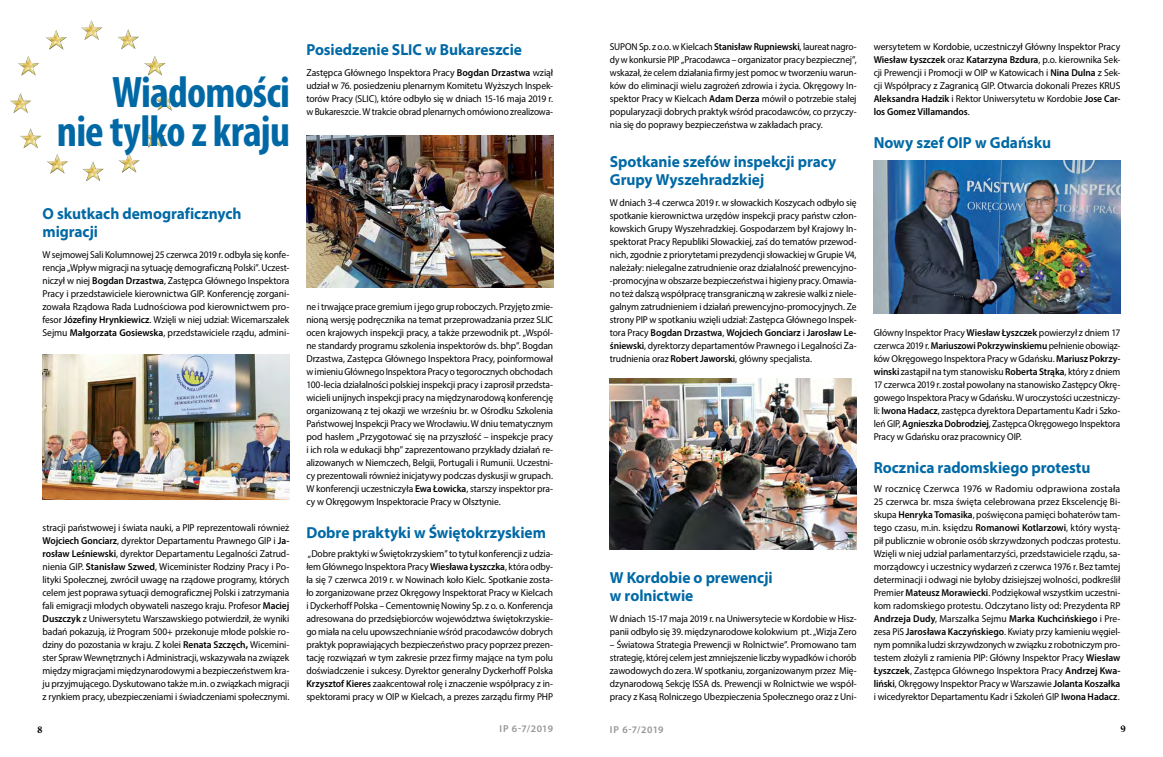
<style>
.page{position:relative;width:1163px;height:757px;background:#fff}
.page>*{position:absolute;margin:0;border:0;box-sizing:border-box;transform-origin:0 0}
.t1{font:700 condensed 44.3px/39.5px "Myriad Pro";letter-spacing:-.02em;color:#0069a5;text-align:right}
.t2{font:700 semi-expanded 16px/18px "Myriad Pro";letter-spacing:-.005em;color:#0069a5;scale:.9 1}
.t3{font:10px/13px "Myriad Pro";letter-spacing:-.01em;color:#000;text-align:justify;scale:.95 1}
.t4{font:10px/13px "Myriad Pro";letter-spacing:-.01em;color:#000;text-align:justify}
.t5{font:10px/13px "Myriad Pro";letter-spacing:-.01em;color:#000;text-align:justify;scale:.96 1}
.t6{font:10px/13px "Myriad Pro";letter-spacing:-.01em;color:#000;text-align:justify;scale:.93 1}
.t7{font:10px/13px "Myriad Pro";letter-spacing:-.01em;color:#000;text-align:justify;scale:.94 1}
.t8{font:600 10px "Myriad Pro";letter-spacing:.04em;color:#939598}
.t9{font:700 10px "Life TEE";color:#000}
.s1{font-weight:600}
.s2{font-weight:700}
</style>
<div class="page">
<img style="left:47px;top:154px;width:21px;height:20px">
<img style="left:82px;top:161px;width:22px;height:20px">
<img style="left:118px;top:153px;width:22px;height:20px">
<img style="left:144px;top:128px;width:22px;height:20px">
<img style="left:154px;top:91px;width:21px;height:20px">
<img style="left:144px;top:56px;width:21px;height:20px">
<img style="left:118px;top:29px;width:21px;height:20px">
<img style="left:81px;top:20px;width:21px;height:20px">
<img style="left:46px;top:30px;width:21px;height:20px">
<img style="left:18px;top:56px;width:21px;height:20px">
<img style="left:10px;top:93px;width:21px;height:20px">
<img style="left:20px;top:128px;width:21px;height:20px">
<img style="left:43px;top:354px;width:246px;height:146px">
<img style="left:306px;top:135px;width:247px;height:153px">
<img style="left:609px;top:378px;width:247px;height:171px">
<img style="left:873px;top:161px;width:247px;height:152px">
<p class="t1" style="left:57px;top:71px;width:235px">Wiadomości nie tylko z kraju</p>
<p class="t2" style="left:306px;top:41px;width:241px">Posiedzenie SLIC w Bukareszcie</p>
<p class="t5" style="left:306px;top:66px;width:258px">Zastępca Głównego Inspektora Pracy <span class="s1">Bogdan Drzastwa</span> wziął udział w 76. posiedzeniu plenarnym Komitetu Wyższych Inspek&shy;torów Pracy (SLIC), które odbyło się w dniach 15-16 maja 2019 r. w Bukareszcie. W trakcie obrad plenarnych omówiono zrealizowa-</p>
<p class="t2" style="left:43px;top:205px;width:222px">O skutkach demograficznych migracji</p>
<p class="t7" style="left:43px;top:248px;width:264px">W sejmowej Sali Kolumnowej 25 czerwca 2019 r. odbyła się konfe&shy;rencja „Wpływ migracji na sytuację demograficzną Polski”. Uczest&shy;niczył w niej <span class="s1">Bogdan Drzastwa</span>, Zastępca Głównego Inspektora Pracy i przedstawiciele kierownictwa GIP. Konferencję zorgani&shy;zowała Rządowa Rada Ludnościowa pod kierownictwem pro&shy;fesor <span class="s1">Józefiny Hrynkiewicz</span>. Wzięli w niej udział: Wicemarszałek Sejmu <span class="s1">Małgorzata Gosiewska</span>, przedstawiciele rządu, admini-</p>
<p class="t5" style="left:43px;top:521px;width:258px">stracji państwowej i świata nauki, a PIP reprezentowali również <span class="s1">Wojciech Gonciarz</span>, dyrektor Departamentu Prawnego GIP i <span class="s1">Ja&shy;rosław Leśniewski</span>, dyrektor Departamentu Legalności Zatrud&shy;nienia GIP. <span class="s1">Stanisław Szwed</span>, Wiceminister Rodziny Pracy i Po&shy;lityki Społecznej, zwrócił uwagę na rządowe programy, których celem jest poprawa sytuacji demograficznej Polski i zatrzymania fali emigracji młodych obywateli naszego kraju. Profesor <span class="s1">Maciej Duszczyk</span> z Uniwersytetu Warszawskiego potwierdził, że wyniki badań pokazują, iż Program 500+ przekonuje młode polskie ro&shy;dziny do pozostania w kraju. Z kolei <span class="s1">Renata Szczęch</span><span class="s2">,</span> Wicemini&shy;ster Spraw Wewnętrznych i Administracji, wskazywała na związek między migracjami międzynarodowymi a bezpieczeństwem kra&shy;ju przyjmującego. Dyskutowano także m.in. o związkach migracji z rynkiem pracy, ubezpieczeniami i świadczeniami społecznymi.</p>
<p class="t6" style="left:306px;top:300px;width:267px">ne i trwające prace gremium i jego grup roboczych. Przyjęto zmie&shy;nioną wersję podręcznika na temat przeprowadzania przez SLIC ocen krajowych inspekcji pracy, a także przewodnik pt. „Wspól&shy;ne standardy programu szkolenia inspektorów ds. bhp”. Bogdan Drzastwa, Zastępca Głównego Inspektora Pracy, poinformował w imieniu Głównego Inspektora Pracy o tegorocznych obchodach 100-lecia działalności polskiej inspekcji pracy i zaprosił przedsta&shy;wicieli unijnych inspekcji pracy na międzynarodową konferencję organizowaną z tej okazji we wrześniu br. w Ośrodku Szkolenia Państwowej Inspekcji Pracy we Wrocławiu. W dniu tematycznym pod hasłem „Przygotować się na przyszłość – inspekcje pracy i ich rola w edukacji bhp” zaprezentowano przykłady działań re&shy;alizowanych w Niemczech, Belgii, Portugali i Rumunii. Uczestni&shy;cy prezentowali również inicjatywy podczas dyskusji w grupach.<br>W konferencji uczestniczyła <span class="s1">Ewa Łowicka</span>, starszy inspektor pra&shy;cy w Okręgowym Inspektoracie Pracy w Olsztynie.</p>
<p class="t2" style="left:306px;top:524px;width:268px">Dobre praktyki w Świętokrzyskiem</p>
<p class="t3" style="left:306px;top:547px;width:261px">„Dobre praktyki w Świętokrzyskiem” to tytuł konferencji z udzia&shy;łem Głównego Inspektora Pracy <span class="s1">Wiesława Łyszczka</span>, która odby&shy;ła się 7 czerwca 2019 r. w Nowinach koło Kielc. Spotkanie zosta&shy;ło zorganizowane przez Okręgowy Inspektorat Pracy w Kielcach i Dyckerhoff Polska – Cementownię Nowiny Sp. z o. o. Konferencja adresowana do przedsiębiorców województwa świętokrzyskie&shy;go miała na celu upowszechnianie wśród pracodawców dobrych praktyk poprawiających bezpieczeństwo pracy poprzez prezen&shy;tację rozwiązań w tym zakresie przez firmy mające na tym polu doświadczenie i sukcesy. Dyrektor generalny Dyckerhoff Polska <span class="s1">Krzysztof Kieres</span> zaakcentował rolę i znaczenie współpracy z in&shy;spektorami pracy w OIP w Kielcach, a prezes zarządu firmy PHP</p>
<p class="t7" style="left:609px;top:40px;width:264px">SUPON Sp. z o.o. w Kielcach <span class="s1">Stanisław Rupniewski</span>, laureat nagro&shy;dy w konkursie PIP „Pracodawca – organizator pracy bezpiecznej”, wskazał, że celem działania firmy jest pomoc w tworzeniu warun&shy;ków do eliminacji wielu zagrożeń zdrowia i życia. Okręgowy In&shy;spektor Pracy w Kielcach <span class="s1">Adam Derza</span> mówił o potrzebie stałej popularyzacji dobrych praktyk wśród pracodawców, co przyczy&shy;nia się do poprawy bezpieczeństwa w zakładach pracy.</p>
<p class="t2" style="left:609px;top:153px;width:253px">Spotkanie szefów inspekcji pracy<br>Grupy Wyszehradzkiej</p>
<p class="t3" style="left:609px;top:196px;width:261px">W dniach 3-4 czerwca 2019 r. w słowackich Koszycach odbyło się spotkanie kierownictwa urzędów inspekcji pracy państw człon&shy;kowskich Grupy Wyszehradzkiej. Gospodarzem był Krajowy In&shy;spektorat Pracy Republiki Słowackiej, zaś do tematów przewod&shy;nich, zgodnie z priorytetami prezydencji słowackiej w Grupie V4, należały: nielegalne zatrudnienie oraz działalność prewencyjno--promocyjna w obszarze bezpieczeństwa i higieny pracy. Omawia&shy;no też dalszą współpracę transgraniczną w zakresie walki z niele&shy;galnym zatrudnieniem i działań prewencyjno-promocyjnych. Ze strony PIP w spotkaniu wzięli udział: Zastępca Głównego Inspek&shy;tora Pracy <span class="s1">Bogdan Drzastwa</span>, <span class="s1">Wojciech Gonciarz</span> i <span class="s1">Jarosław Le&shy;śniewski</span>, dyrektorzy departamentów Prawnego i Legalności Za&shy;trudnienia oraz <span class="s1">Robert Jaworski</span>, główny specjalista.</p>
<p class="t2" style="left:609px;top:569px;width:182px">W Kordobie o prewencji w rolnictwie</p>
<p class="t3" style="left:609px;top:612px;width:261px">W dniach 15-17 maja 2019 r. na Uniwersytecie w Kordobie w Hisz&shy;panii odbyło się 39. międzynarodowe kolokwium pt. „Wizja Zero</p>
<p class="t3" style="left:609px;top:638px;width:261px">– Światowa Strategia Prewencji w Rolnictwie”. Promowano tam strategię, której celem jest zmniejszenie liczby wypadków i chorób zawodowych do zera. W spotkaniu, zorganizowanym przez Mię&shy;dzynarodową Sekcję ISSA ds. Prewencji w Rolnictwie we współ&shy;pracy z Kasą Rolniczego Ubezpieczenia Społecznego oraz z Uni-</p>
<p class="t4" style="left:873px;top:40px;width:248px">wersytetem w Kordobie, uczestniczył Główny Inspektor Pracy <span class="s1">Wiesław Łyszczek</span> oraz <span class="s1">Katarzyna Bzdura</span>, p.o. kierownika Sek&shy;cji Prewencji i Promocji w OIP w Katowicach i <span class="s1">Nina Dulna</span> z Sek&shy;cji Współpracy z Zagranicą GIP. Otwarcia dokonali Prezes KRUS <span class="s1">Aleksandra Hadzik</span> i Rektor Uniwersytetu w Kordobie <span class="s1">Jose Car&shy;los Gomez Villamandos</span>.</p>
<p class="t2" style="left:873px;top:134px;width:198px">Nowy szef OIP w Gdańsku</p>
<p class="t3" style="left:873px;top:326px;width:261px">Główny Inspektor Pracy <span class="s1">Wiesław Łyszczek</span> powierzył z dniem 17 czerwca 2019 r. <span class="s1">Mariuszowi Pokrzywinskiemu</span> pełnienie obowiąz&shy;ków Okręgowego Inspektora Pracy w Gdańsku. <span class="s1">Mariusz Pokrzy&shy;winski</span> zastąpił na tym stanowisku <span class="s1">Roberta Strąka</span>, który z dniem 17 czerwca 2019 r. został powołany na stanowisko Zastępcy Okrę&shy;gowego Inspektora Pracy w Gdańsku. W uroczystości uczestniczy&shy;li: <span class="s1">Iwona Hadacz</span>, zastępca dyrektora Departamentu Kadr i Szko&shy;leń GIP, <span class="s1">Agnieszka Dobrodziej</span>, Zastępca Okręgowego Inspektora Pracy w Gdańsku oraz pracownicy OIP.</p>
<p class="t2" style="left:873px;top:459px;width:242px">Rocznica radomskiego protestu</p>
<p class="t4" style="left:873px;top:482px;width:248px">W rocznicę Czerwca 1976 w Radomiu odprawiona została 25 czerwca br. msza święta celebrowana przez Ekscelencję Bi&shy;skupa <span class="s1">Henryka Tomasika</span>, poświęcona pamięci bohaterów tam&shy;tego czasu, m.in. księdzu <span class="s1">Romanowi Kotlarzowi</span>, który wystą&shy;pił publicznie w obronie osób skrzywdzonych podczas protestu.<br>Wzięli w niej udział parlamentarzyści, przedstawiciele rządu, sa&shy;morządowcy i uczestnicy wydarzeń z czerwca 1976 r. Bez tamtej determinacji i odwagi nie byłoby dzisiejszej wolności, podkreślił Premier <span class="s1">Mateusz Morawiecki</span>. Podziękował wszystkim uczestni&shy;kom radomskiego protestu. Odczytano listy od: Prezydenta RP <span class="s1">Andrzeja Dudy</span>, Marszałka Sejmu <span class="s1">Marka Kuchcińskiego</span> i Pre&shy;zesa PiS <span class="s1">Jarosława Kaczyńskiego</span>. Kwiaty przy kamieniu węgiel&shy;nym pomnika ludzi skrzywdzonych w związku z robotniczym pro&shy;testem złożyli z ramienia PIP: Główny Inspektor Pracy <span class="s1">Wiesław Łyszczek</span>, Zastępca Głównego Inspektora Pracy <span class="s1">Andrzej Kwa&shy;liński</span>, Okręgowy Inspektor Pracy w Warszawie <span class="s1">Jolanta Koszałka </span>i wicedyrektor Departamentu Kadr i Szkoleń GIP <span class="s1">Iwona Hadacz</span>.</p>
<p class="t9" style="left:37px;top:723px;width:7px">8</p>
<p class="t8" style="left:499px;top:723px;width:55px">IP 6-7/2019</p>
<p class="t8" style="left:610px;top:723px;width:55px">IP 6-7/2019</p>
<p class="t9" style="left:1120px;top:723px;width:7px">9</p>
</div>
